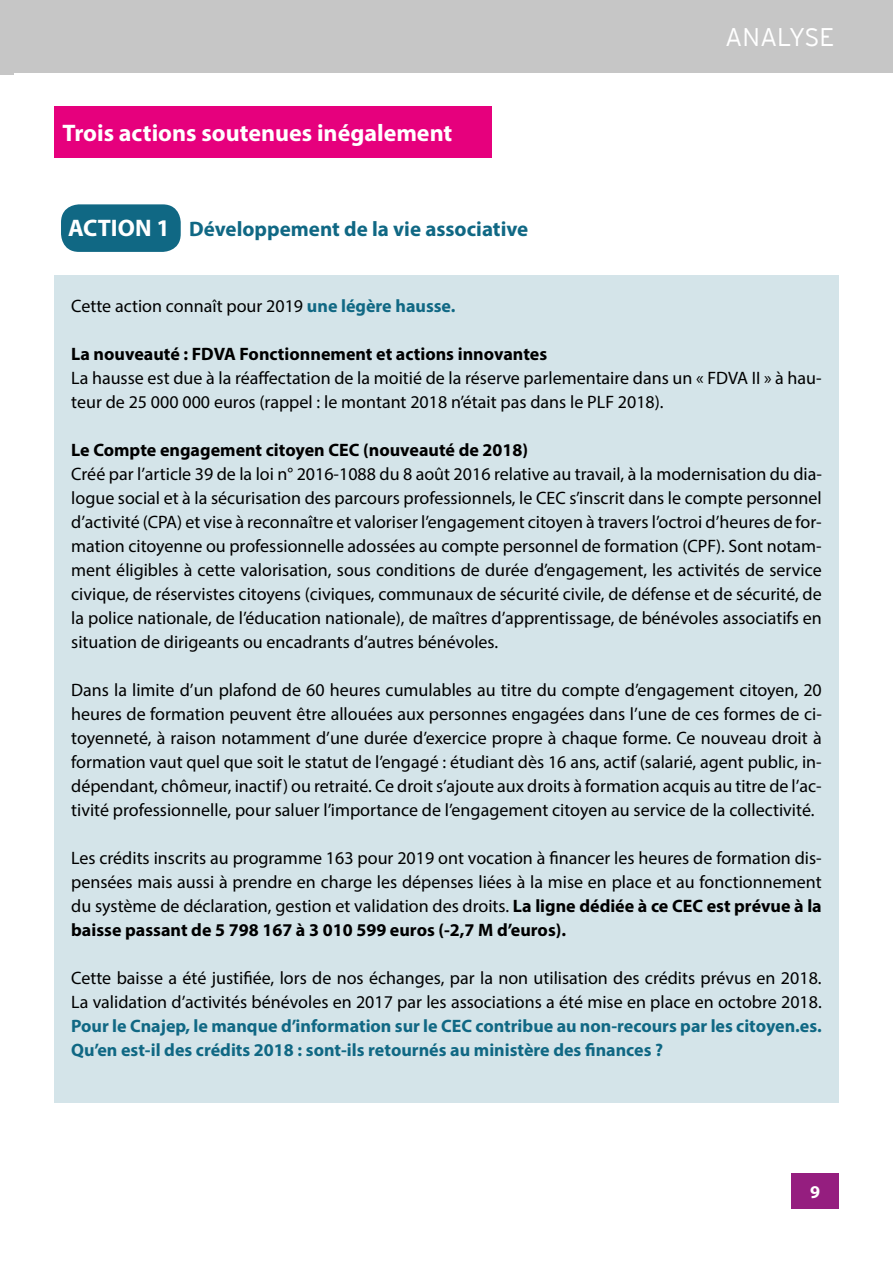
<style>
.page{position:relative;width:893px;height:1263px;background:#fff}
.page>*{position:absolute;margin:0;border:0;box-sizing:border-box;transform-origin:0 0}
.t1{font:300 25.5px "Interstate";color:#fff}
.t2{font:700 24px "Myriad Pro";color:#fff}
.t3{font:700 21px "Myriad Pro";color:#106884}
.t4{font:18px/24px "Myriad Pro";color:#000;text-align:justify}
.t5{font:700 18px/24px "Myriad Pro";color:#106884}
.t6{font:700 18px "Myriad Pro";color:#000}
.t7{font:700 18px "Myriad Pro";color:#fff}
.s1{font-weight:700;color:#106884}
.s2{font-weight:700}
</style>
<div class="page">
<div style="left:0;top:0;width:14px;height:74px;background:#c6c6c6"></div>
<div style="left:61px;top:204px;width:120px;height:48px;background:#106884;border-radius:18px"></div>
<div style="left:54px;top:275px;width:785px;height:827px;background:#d4e4e9"></div>
<div style="left:791px;top:1174px;width:48px;height:35px;background:#951e7f"></div>
<div style="left:0;top:0;width:893px;height:72px;background:#c6c6c6"></div>
<div style="left:54px;top:106px;width:437px;height:52px;background:#e6007d"></div>
<h2 class="t2" style="left:63px;top:117px;width:391px">Trois actions soutenues inégalement</h2>
<h2 class="t2" style="left:68px;top:212px;width:103px">ACTION 1</h2>
<p class="t3" style="left:189px;top:215px;width:341px">Développement de la vie associative</p>
<h1 class="t1" style="left:725px;top:23px;width:111px">ANALYSE</h1>
<p class="t4" style="left:71px;top:294px;width:386px">Cette action connaît pour 2019 <span class="s1">une légère hausse.</span></p>
<p class="t6" style="left:71px;top:342px;width:477px">La nouveauté : FDVA Fonctionnement et actions innovantes</p>
<p class="t4" style="left:71px;top:366px;width:752px">La hausse est due à la réaffectation de la moitié de la réserve parlementaire dans un « FDVA II » à hau&shy;teur de 25 000 000 euros (rappel : le montant 2018 n’était pas dans le PLF 2018).</p>
<p class="t6" style="left:71px;top:438px;width:458px">Le Compte engagement citoyen CEC (nouveauté de 2018)</p>
<p class="t4" style="left:71px;top:462px;width:752px">Créé par l’article 39 de la loi n° 2016-1088 du 8 août 2016 relative au travail, à la modernisation du dia&shy;logue social et à la sécurisation des parcours professionnels, le CEC s’inscrit dans le compte personnel d’activité (CPA) et vise à reconnaître et valoriser l’engagement citoyen à travers l’octroi d’heures de for&shy;mation citoyenne ou professionnelle adossées au compte personnel de formation (CPF). Sont notam&shy;ment éligibles à cette valorisation, sous conditions de durée d’engagement, les activités de service civique, de réservistes citoyens (civiques, communaux de sécurité civile, de défense et de sécurité, de la police nationale, de l’éducation nationale), de maîtres d’apprentissage, de bénévoles associatifs en situation de dirigeants ou encadrants d’autres bénévoles.</p>
<p class="t4" style="left:71px;top:678px;width:752px">Dans la limite d’un plafond de 60 heures cumulables au titre du compte d’engagement citoyen, 20 heures de formation peuvent être allouées aux personnes engagées dans l’une de ces formes de ci&shy;toyenneté, à raison notamment d’une durée d’exercice propre à chaque forme. Ce nouveau droit à formation vaut quel que soit le statut de l’engagé : étudiant dès 16 ans, actif (salarié, agent public, in&shy;dépendant, chômeur, inactif) ou retraité. Ce droit s’ajoute aux droits à formation acquis au titre de l’ac&shy;tivité professionnelle, pour saluer l’importance de l’engagement citoyen au service de la collectivité.</p>
<p class="t4" style="left:71px;top:846px;width:752px">Les crédits inscrits au programme 163 pour 2019 ont vocation à financer les heures de formation dis&shy;pensées mais aussi à prendre en charge les dépenses liées à la mise en place et au fonctionnement du système de déclaration, gestion et validation des droits. <span class="s2">La ligne dédiée à ce CEC est prévue à la baisse passant de 5 798 167 à 3 010 599 euros (-2,7 M d’euros).</span></p>
<p class="t4" style="left:71px;top:966px;width:752px">Cette baisse a été justifiée, lors de nos échanges, par la non utilisation des crédits prévus en 2018.<br>La validation d’activités bénévoles en 2017 par les associations a été mise en place en octobre 2018.</p>
<p class="t5" style="left:71px;top:1013px;width:752px">Pour le Cnajep, le manque d’information sur le CEC contribue au non-recours par les citoyen.es.<br>Qu’en est-il des crédits 2018 : sont-ils retournés au ministère des finances ?</p>
<p class="t7" style="left:810px;top:1180px;width:11px">9</p>
</div>
